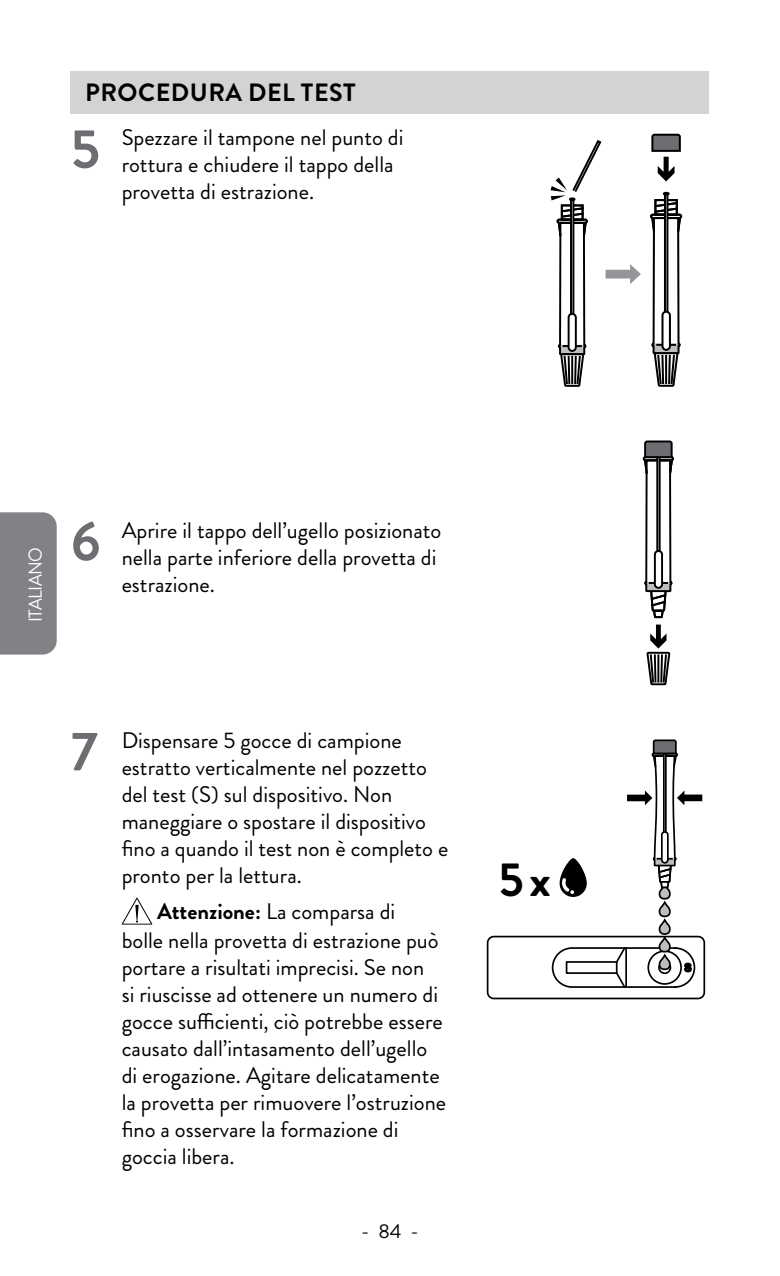
<style>
.page{position:relative;width:780px;height:1276px;background:#fff}
.page>*{position:absolute;margin:0;border:0;box-sizing:border-box;transform-origin:0 0}
.t1{font:700 55px "Brandon Grotesque";color:#6d6e71}
.t2{font:700 47.75px "Brandon Grotesque";color:#000}
.t3{font:700 25px "Brandon Grotesque";letter-spacing:.02em;color:#000}
.t4{font:22.5px/27px "Brandon Grotesque";color:#000}
.t5{font:20px "Brandon Grotesque";color:#000}
.t6{font:18.75px "Brandon Grotesque";letter-spacing:-.03em;color:#fff;scale:.95 1}
.s1{font-weight:700}
</style>
<div class="page">
<div style="left:0;top:512px;width:57px;height:142px;background:#808285"></div>
<div style="left:71px;top:71px;width:638px;height:42px;background:#d1d3d4"></div>
<svg style="left:651px;top:133px;width:30px;height:48px"></svg>
<svg style="left:650px;top:192px;width:32px;height:195px"></svg>
<svg style="left:550px;top:140px;width:52px;height:247px"></svg>
<div style="left:605px;top:270px;width:26px;height:8px;background:#939598"></div>
<svg style="left:630px;top:264px;width:11px;height:20px"></svg>
<svg style="left:642px;top:440px;width:32px;height:246px"></svg>
<div style="left:486px;top:935px;width:219px;height:64px;border:2px solid #000;border-radius:6px"></div>
<svg style="left:551px;top:945px;width:145px;height:43px"></svg>
<div style="left:659px;top:884px;width:10px;height:14px;background:#bcbec0;border-radius:5px"></div>
<div style="left:658px;top:884px;width:12px;height:15px;border:2px solid #000;border-radius:5px"></div>
<svg style="left:659px;top:902px;width:10px;height:14px"></svg>
<div style="left:658px;top:901px;width:12px;height:16px;border:2px solid #000;border-radius:5px"></div>
<svg style="left:659px;top:937px;width:10px;height:14px"></svg>
<div style="left:658px;top:936px;width:12px;height:16px;border:2px solid #000;border-radius:5px"></div>
<svg style="left:659px;top:920px;width:10px;height:14px"></svg>
<div style="left:658px;top:919px;width:12px;height:16px;border:2px solid #000;border-radius:5px"></div>
<svg style="left:659px;top:955px;width:10px;height:14px"></svg>
<div style="left:658px;top:954px;width:12px;height:16px;border:2px solid #000;border-radius:5px"></div>
<svg style="left:627px;top:739px;width:75px;height:150px"></svg>
<svg style="left:559px;top:858px;width:27px;height:39px"></svg>
<svg style="left:560px;top:876px;width:14px;height:18px"></svg>
<svg style="left:122px;top:897px;width:30px;height:27px"></svg>
<p class="t3" style="left:85px;top:75px;width:272px">PROCEDURA DEL TEST</p>
<h1 class="t1" style="left:71px;top:110px;width:31px">5</h1>
<p class="t4" style="left:122px;top:124px;width:283px">Spezzare il tampone nel punto di rottura e chiudere il tappo della provetta di estrazione.</p>
<p class="t6" style="left:22px;top:622px;width:80px;rotate:-90deg">ITALIANO</p>
<h1 class="t1" style="left:71px;top:503px;width:31px">6</h1>
<p class="t4" style="left:122px;top:516px;width:321px">Aprire il tappo dell’ugello posizionato nella parte inferiore della provetta di estrazione.</p>
<h1 class="t1" style="left:71px;top:713px;width:28px">7</h1>
<p class="t4" style="left:122px;top:726px;width:328px">Dispensare 5 gocce di campione estratto verticalmente nel pozzetto del test (S) sul dispositivo. Non maneggiare o spostare il dispositivo fino a quando il test non è completo e pronto per la lettura.</p>
<p class="t4" style="left:122px;top:897px;width:318px;line-height:29.2px;text-align:center"><span class="s1">Attenzione:</span> La comparsa di<br>bolle nella provetta di estrazione può</p>
<p class="t4" style="left:122px;top:954px;width:326px">portare a risultati imprecisi. Se non<br>si riuscisse ad ottenere un numero di gocce sufficienti, ciò potrebbe essere causato dall’intasamento dell’ugello di erogazione. Agitare delicatamente la provetta per rimuovere l’ostruzione fino a osservare la formazione di goccia libera.</p>
<p class="t5" style="left:361px;top:1217px;width:59px">- 84 -</p>
<h2 class="t2" style="left:499px;top:846px;width:53px">5 x</h2>
</div>
